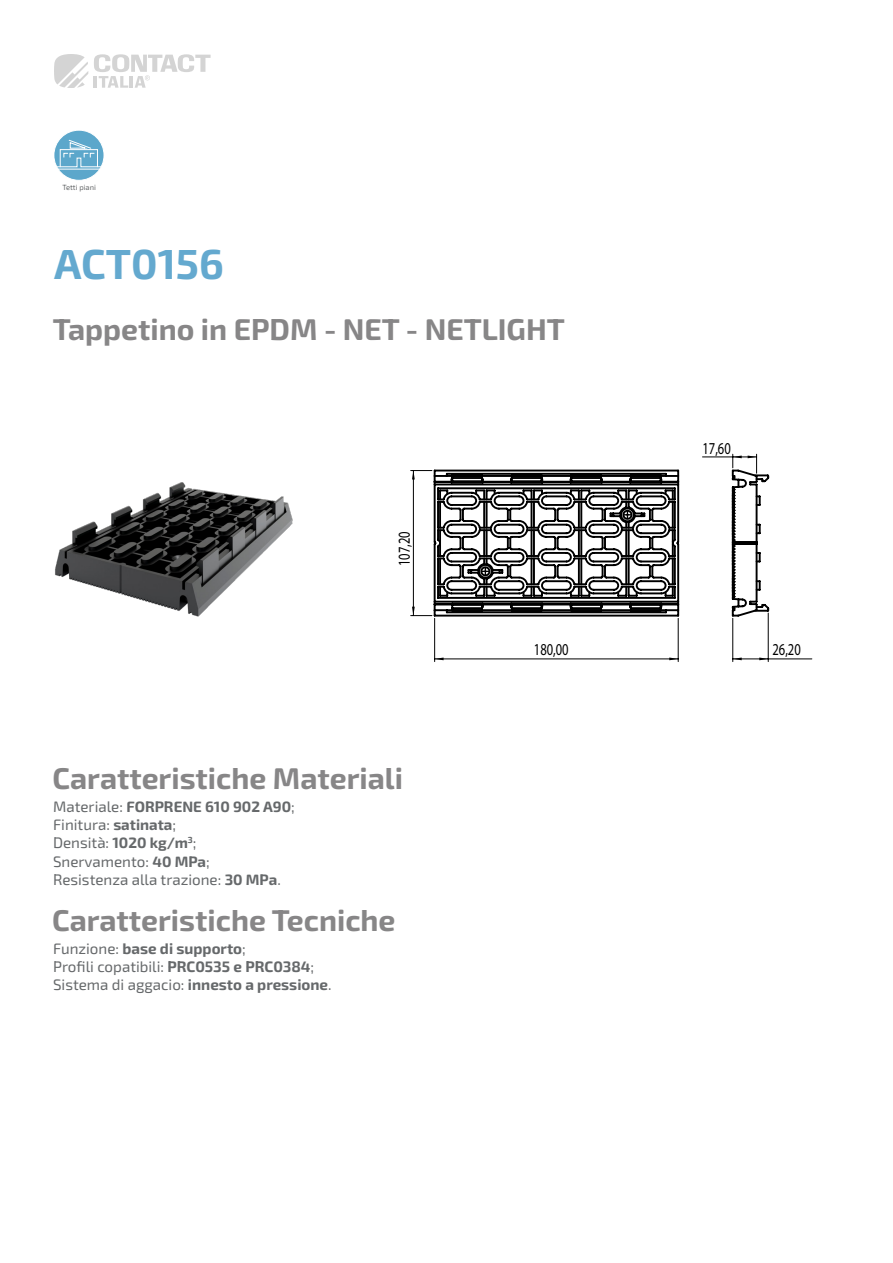
<style>
.page{position:relative;width:893px;height:1263px;background:#fff}
.page>*{position:absolute;margin:0;border:0;box-sizing:border-box;transform-origin:0 0}
.t1{font:700 42px "Exo 2";color:#64a9cf}
.Titolo_2{font:700 30px "Exo 2";color:#878687}
.t2{font:16.65px "Myriad Pro";color:#000;scale:.75 1}
.t3{font:15.15px "Exo 2";color:#66696b}
.t4{font:700 15.15px "Exo 2";color:#66696b}
.t5{font:700 15px "Exo 2";color:#66696b}
.t6{font:7.5px "Exo 2";color:#66696b}
.s1{font-weight:400;font-size:15.15px}
.s2{font-weight:700;font-size:15px}
.s3{font-weight:400}
.s4{font-weight:700}
</style>
<div class="page">
<svg style="left:54px;top:54px;width:34px;height:34px"></svg>
<svg style="left:94px;top:54px;width:117px;height:34px"></svg>
<svg style="left:54px;top:130px;width:50px;height:50px"></svg>
<hr style="left:58px;top:169px;width:42px;height:1px;background:#fff">
<svg style="left:56px;top:139px;width:46px;height:29px"></svg>
<div style="left:54px;top:130px;width:50px;height:51px;border:1px solid #fff;border-radius:50%"></div>
<img style="left:55px;top:482px;width:238px;height:135px">
<svg style="left:435px;top:657px;width:9px;height:3px"></svg>
<svg style="left:669px;top:657px;width:9px;height:3px"></svg>
<hr style="left:434px;top:618px;width:1px;height:44px;background:#000">
<hr style="left:678px;top:618px;width:1px;height:44px;background:#000">
<hr style="left:435px;top:658px;width:243px;height:1px;background:#000">
<svg style="left:411px;top:469px;width:269px;height:148px"></svg>
<svg style="left:733px;top:657px;width:9px;height:3px"></svg>
<svg style="left:759px;top:657px;width:9px;height:3px"></svg>
<hr style="left:732px;top:618px;width:1px;height:44px;background:#000">
<hr style="left:768px;top:613px;width:1px;height:49px;background:#000">
<hr style="left:733px;top:658px;width:35px;height:1px;background:#000">
<hr style="left:768px;top:658px;width:44px;height:1px;background:#000">
<hr style="left:702px;top:457px;width:31px;height:1px;background:#000">
<svg style="left:731px;top:454px;width:39px;height:164px"></svg>
<p class="t6" style="left:63px;top:182px;width:35px">Tetti piani</p>
<p class="t1" style="left:54px;top:234px;width:171px">ACT0156</p>
<p class="Titolo_2" style="left:53px;top:309px;width:514px">Tappetino in EPDM - NET - NETLIGHT</p>
<p class="t2" style="left:394px;top:566px;width:48px;rotate:-90deg">107,20</p>
<p class="Titolo_2" style="left:53px;top:758px;width:352px">Caratteristiche Materiali</p>
<p class="t5" style="left:53px;top:796px;width:243px"><span class="s1">Materiale:</span> FORPRENE 610 902 A90<span class="s1">;</span></p>
<p class="t3" style="left:53px;top:814px;width:124px">Finitura: <span class="s2">satinata</span>;</p>
<p class="t3" style="left:53px;top:832px;width:145px">Densità: <span class="s2">1020 kg/m</span><sup>3</sup>;</p>
<p class="t3" style="left:53px;top:850px;width:158px">Snervamento: <span class="s2">40 MPa</span>;</p>
<p class="t3" style="left:53px;top:869px;width:229px">Resistenza alla trazione: <span class="s2">30 MPa</span>.</p>
<p class="Titolo_2" style="left:52px;top:900px;width:345px">Caratteristiche Tecniche</p>
<p class="t4" style="left:53px;top:938px;width:194px"><span class="s3">Funzione:</span> base di supporto<span class="s3">;</span></p>
<p class="t3" style="left:53px;top:956px;width:263px">Profili copatibili: <span class="s4">PRC0535 e PRC0384</span>;</p>
<p class="t3" style="left:53px;top:974px;width:280px">Sistema di aggacio: <span class="s4">innesto a pressione</span>.</p>
<p class="t2" style="left:534px;top:640px;width:48px">180,00</p>
<p class="t2" style="left:702px;top:438px;width:39px">17,60</p>
<p class="t2" style="left:772px;top:640px;width:39px">26,20</p>
</div>
